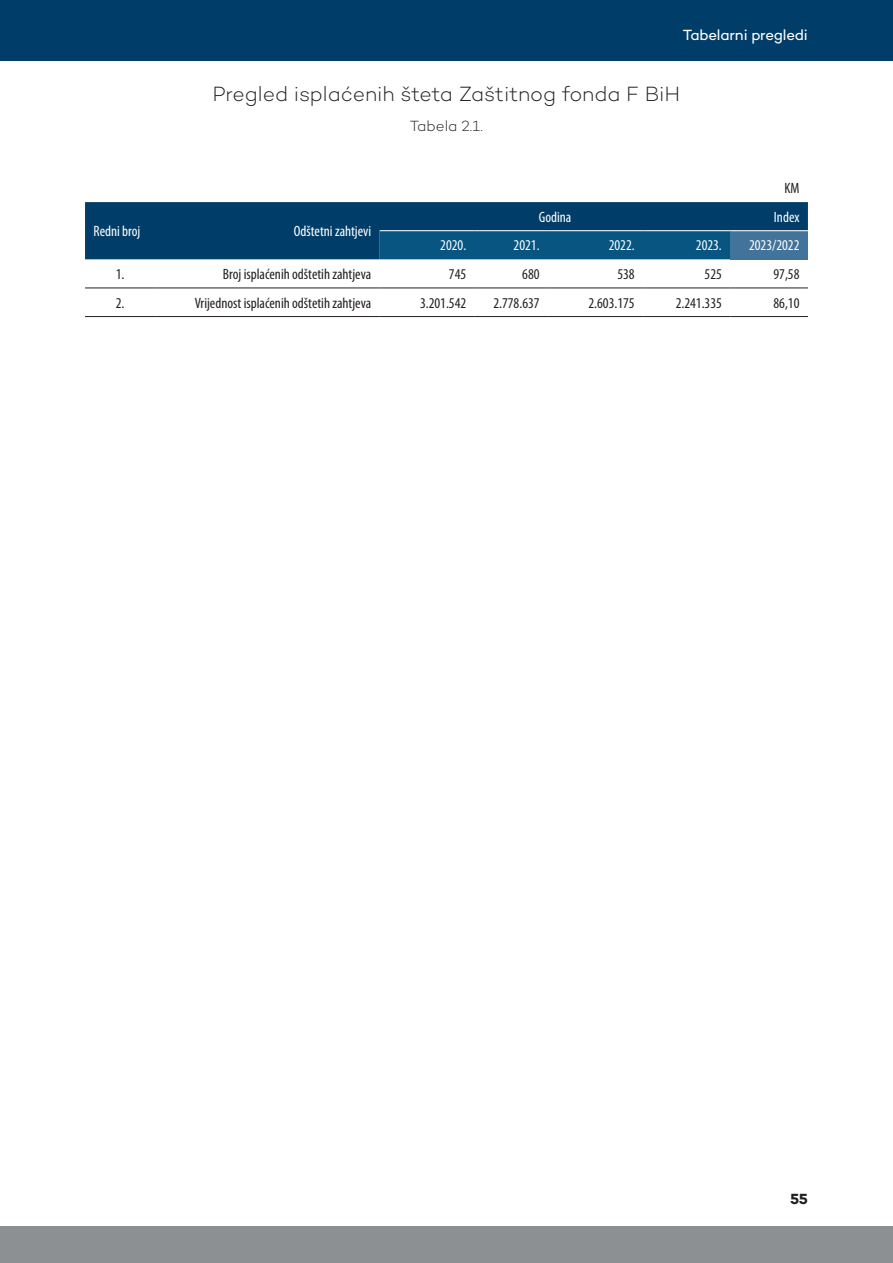
<style>
.page{position:relative;width:893px;height:1263px;background:#fff}
.page>*{position:absolute;margin:0;border:0;box-sizing:border-box;transform-origin:0 0}
.t1{font:300 21px "Campton";letter-spacing:-.005em;color:#231f20}
.t2{font:condensed 15px "Myriad Pro";color:#231f20}
.t3{font:condensed 15px "Myriad Pro";color:#fff}
.t4{font:15px "Campton";letter-spacing:-.01em;color:#fff}
.t5{font:300 15px "Campton";color:#231f20}
.t6{font:700 15px "Campton";color:#231f20}
</style>
<div class="page">
<div style="left:0;top:0;width:893px;height:61px;background:#003d68"></div>
<div style="left:0;top:1226px;width:893px;height:37px;background:#8d9093"></div>
<svg style="left:85px;top:202px;width:723px;height:57px;background:#02436e"></svg>
<div style="left:730px;top:231px;width:78px;height:28px;background:#42749b"></div>
<hr style="left:85px;top:288px;width:70px;height:1px;background:#231f20">
<hr style="left:155px;top:288px;width:225px;height:1px;background:#231f20">
<hr style="left:380px;top:288px;width:95px;height:1px;background:#231f20">
<hr style="left:475px;top:288px;width:73px;height:1px;background:#231f20">
<hr style="left:548px;top:288px;width:95px;height:1px;background:#231f20">
<hr style="left:643px;top:288px;width:87px;height:1px;background:#231f20">
<hr style="left:730px;top:288px;width:78px;height:1px;background:#231f20">
<hr style="left:85px;top:316px;width:70px;height:1px;background:#231f20">
<hr style="left:155px;top:316px;width:225px;height:1px;background:#231f20">
<hr style="left:380px;top:316px;width:95px;height:1px;background:#231f20">
<hr style="left:475px;top:316px;width:73px;height:1px;background:#231f20">
<hr style="left:548px;top:316px;width:95px;height:1px;background:#231f20">
<hr style="left:643px;top:316px;width:87px;height:1px;background:#231f20">
<hr style="left:730px;top:316px;width:78px;height:1px;background:#231f20">
<hr style="left:380px;top:230px;width:95px;height:1px;background:#fff">
<hr style="left:475px;top:230px;width:73px;height:1px;background:#fff">
<hr style="left:548px;top:230px;width:95px;height:1px;background:#fff">
<hr style="left:643px;top:230px;width:87px;height:1px;background:#fff">
<hr style="left:730px;top:230px;width:78px;height:1px;background:#fff">
<p class="t4" style="left:683px;top:26px;width:126px">Tabelarni pregledi</p>
<h1 class="t1" style="left:213px;top:81px;width:469px">Pregled isplaćenih šteta Zaštitnog fonda F BiH</h1>
<p class="t5" style="left:410px;top:117px;width:75px">Tabela 2.1.</p>
<p class="t2" style="left:784px;top:179px;width:17px">KM</p>
<p class="t3" style="left:94px;top:222px;width:48px">Redni broj</p>
<p class="t3" style="left:294px;top:222px;width:79px">Odštetni zahtjevi</p>
<p class="t3" style="left:539px;top:208px;width:34px">Godina</p>
<p class="t3" style="left:774px;top:208px;width:27px">Index</p>
<p class="t3" style="left:440px;top:236px;width:28px">2020.</p>
<p class="t3" style="left:514px;top:236px;width:28px">2021.</p>
<p class="t3" style="left:609px;top:236px;width:28px">2022.</p>
<p class="t3" style="left:696px;top:236px;width:28px">2023.</p>
<p class="t3" style="left:749px;top:236px;width:52px">2023/2022</p>
<p class="t2" style="left:116px;top:265px;width:10px">1.</p>
<p class="t2" style="left:223px;top:265px;width:150px">Broj isplaćenih odštetih zahtjeva</p>
<p class="t2" style="left:449px;top:265px;width:19px">745</p>
<p class="t2" style="left:522px;top:265px;width:19px">680</p>
<p class="t2" style="left:617px;top:265px;width:19px">538</p>
<p class="t2" style="left:705px;top:265px;width:19px">525</p>
<p class="t2" style="left:773px;top:265px;width:28px">97,58</p>
<p class="t2" style="left:116px;top:294px;width:10px">2.</p>
<p class="t2" style="left:195px;top:294px;width:178px">Vrijednost isplaćenih odštetih zahtjeva</p>
<p class="t2" style="left:420px;top:294px;width:48px">3.201.542</p>
<p class="t2" style="left:493px;top:294px;width:48px">2.778.637</p>
<p class="t2" style="left:588px;top:294px;width:48px">2.603.175</p>
<p class="t2" style="left:676px;top:294px;width:48px">2.241.335</p>
<p class="t2" style="left:773px;top:294px;width:28px">86,10</p>
<p class="t6" style="left:790px;top:1190px;width:19px">55</p>
</div>
